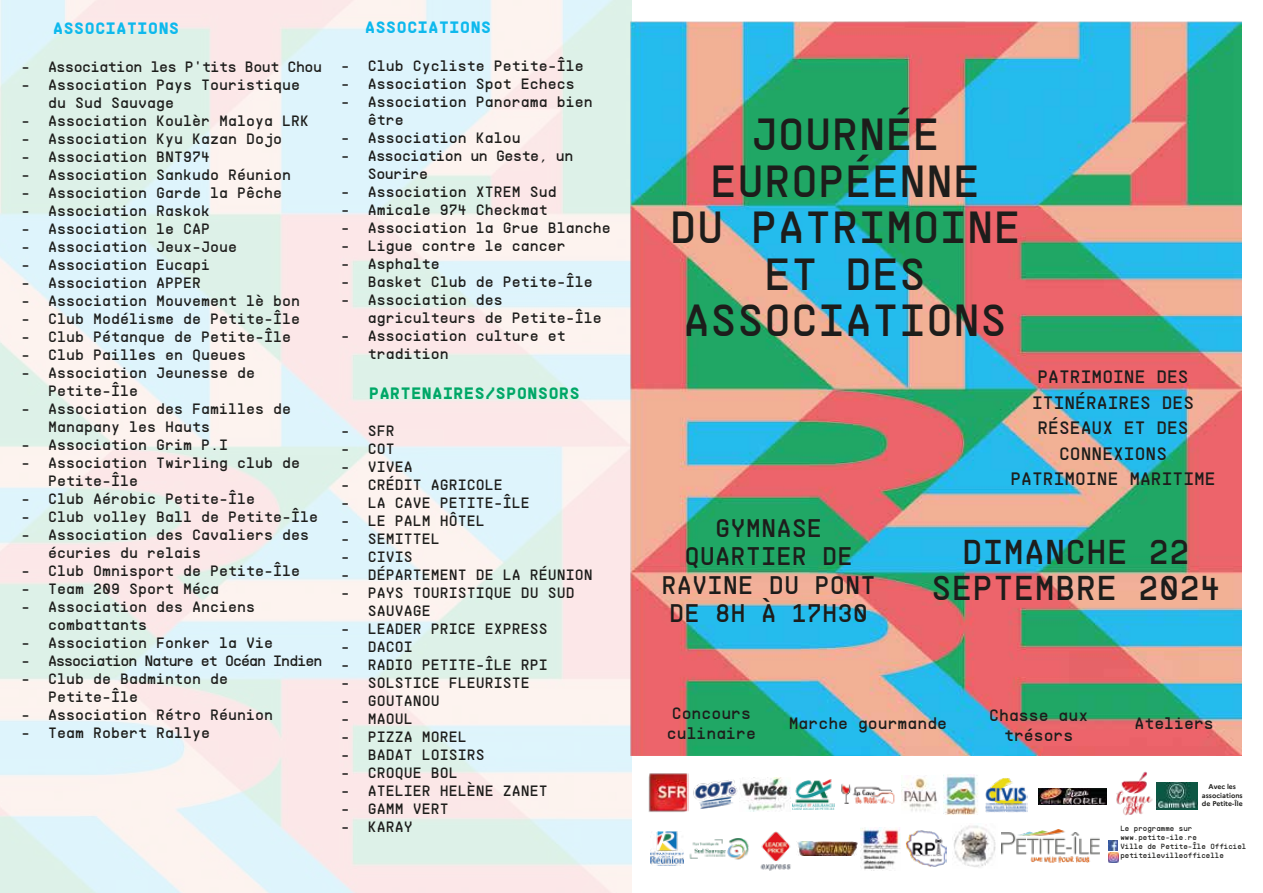
<style>
.page{position:relative;width:1263px;height:893px;background:#fff}
.page>*{position:absolute;margin:0;border:0;box-sizing:border-box;transform-origin:0 0}
.t1{font:45px/46.5px "Supply";color:#1d1d1b;text-align:center}
.t2{font:34.5px/36px "Supply";color:#1d1d1b;text-align:center}
.t3{font:25.5px/28.5px "Supply";color:#1d1d1b;text-align:center}
.t4{font:18px/25.5px "Supply";color:#1d1d1b;text-align:center}
.t5{font:16.5px/19.8px "Supply";color:#1d1d1b}
.t6{font:700 16.5px "Supply";color:#0eb9ed}
.t7{font:700 16.5px "Supply";color:#00a767}
.t8{font:15px/18px "Supply";color:#1d1d1b}
.t9{font:15px/18px "Supply";letter-spacing:-.03em;color:#1d1d1b}
.t10{font:15px "Supply";letter-spacing:-.065em;color:#1d1d1b}
.t11{font:7.5px/9px "Supply";color:#1d1d1b}
.t12{font:700 6.9px/8.2px "Marianne";color:#1d1d1b;text-align:center}
</style>
<div class="page">
<img style="left:629px;top:20px;width:612px;height:735px">
<img style="left:1002px;top:830px;width:97px;height:33px">
<svg style="left:1108px;top:841px;width:10px;height:21px"></svg>
<img style="left:648px;top:773px;width:41px;height:39px">
<img style="left:693px;top:780px;width:45px;height:29px">
<img style="left:740px;top:778px;width:50px;height:34px">
<img style="left:793px;top:779px;width:41px;height:31px">
<img style="left:841px;top:784px;width:54px;height:20px">
<img style="left:902px;top:777px;width:35px;height:34px">
<img style="left:985px;top:778px;width:42px;height:34px">
<img style="left:650px;top:831px;width:34px;height:35px">
<img style="left:689px;top:838px;width:60px;height:22px">
<img style="left:861px;top:828px;width:39px;height:42px">
<img style="left:906px;top:830px;width:41px;height:37px">
<img style="left:953px;top:825px;width:43px;height:43px">
<img style="left:760px;top:831px;width:31px;height:40px">
<img style="left:943px;top:774px;width:35px;height:41px">
<img style="left:1039px;top:788px;width:67px;height:16px">
<img style="left:1116px;top:771px;width:43px;height:45px">
<img style="left:1157px;top:783px;width:41px;height:27px">
<img style="left:797px;top:842px;width:60px;height:14px">
<p class="t6" style="left:53px;top:16px;width:128px">ASSOCIATIONS</p>
<p class="t9" style="left:21px;top:57px;width:303px">- Association les P'tits Bout Chou</p>
<p class="t8" style="left:48px;top:75px;width:254px;text-indent:-27px">- Association Pays Touristique du Sud Sauvage</p>
<p class="t8" style="left:21px;top:111px;width:290px">- Association Koulèr Maloya LRK</p>
<p class="t8" style="left:21px;top:129px;width:263px">- Association Kyu Kazan Dojo</p>
<p class="t8" style="left:21px;top:147px;width:191px">- Association BNT974</p>
<p class="t8" style="left:21px;top:165px;width:272px">- Association Sankudo Réunion</p>
<p class="t8" style="left:21px;top:183px;width:263px">- Association Garde la Pêche</p>
<p class="t8" style="left:21px;top:201px;width:191px">- Association Raskok</p>
<p class="t8" style="left:21px;top:219px;width:191px">- Association le CAP</p>
<p class="t8" style="left:21px;top:237px;width:218px">- Association Jeux-Joue</p>
<p class="t8" style="left:21px;top:255px;width:191px">- Association Eucapi</p>
<p class="t8" style="left:21px;top:273px;width:182px">- Association APPER</p>
<p class="t8" style="left:21px;top:291px;width:281px">- Association Mouvement lè bon</p>
<p class="t8" style="left:21px;top:309px;width:281px">- Club Modélisme de Petite-Île</p>
<p class="t8" style="left:21px;top:327px;width:272px">- Club Pétanque de Petite-Île</p>
<p class="t8" style="left:21px;top:345px;width:227px">- Club Pailles en Queues</p>
<p class="t8" style="left:48px;top:363px;width:209px;text-indent:-27px">- Association Jeunesse de<br>Petite-Île</p>
<p class="t8" style="left:48px;top:399px;width:245px;text-indent:-27px">- Association des Familles de<br>Manapany les Hauts</p>
<p class="t8" style="left:21px;top:435px;width:209px">- Association Grim P.I</p>
<p class="t8" style="left:48px;top:453px;width:254px;text-indent:-27px">- Association Twirling club de<br>Petite-Île</p>
<p class="t8" style="left:21px;top:489px;width:236px">- Club Aérobic Petite-Île</p>
<p class="t8" style="left:21px;top:507px;width:299px">- Club volley Ball de Petite-Île</p>
<p class="t8" style="left:48px;top:525px;width:263px;text-indent:-27px">- Association des Cavaliers des écuries du relais</p>
<p class="t8" style="left:21px;top:561px;width:281px">- Club Omnisport de Petite-Île</p>
<p class="t8" style="left:21px;top:579px;width:200px">- Team 209 Sport Méca</p>
<p class="t8" style="left:48px;top:597px;width:209px;text-indent:-27px">- Association des Anciens combattants</p>
<p class="t8" style="left:21px;top:633px;width:254px">- Association Fonker la Vie</p>
<p class="t10" style="left:21px;top:650px;width:303px">- Association Nature et Océan Indien</p>
<p class="t8" style="left:48px;top:669px;width:182px;text-indent:-27px">- Club de Badminton de<br>Petite-Île</p>
<p class="t8" style="left:21px;top:705px;width:254px">- Association Rétro Réunion</p>
<p class="t8" style="left:21px;top:723px;width:191px">- Team Robert Rallye</p>
<p class="t6" style="left:365px;top:15px;width:128px">ASSOCIATIONS</p>
<p class="t8" style="left:341px;top:56px;width:245px">- Club Cycliste Petite-Île</p>
<p class="t8" style="left:341px;top:74px;width:236px">- Association Spot Echecs</p>
<p class="t8" style="left:368px;top:92px;width:227px;text-indent:-27px">- Association Panorama bien être</p>
<p class="t8" style="left:341px;top:128px;width:181px">- Association Kalou</p>
<p class="t9" style="left:368px;top:146px;width:207px;text-indent:-27px">- Association un Geste, un<br>Sourire</p>
<p class="t8" style="left:341px;top:182px;width:218px">- Association XTREM Sud</p>
<p class="t8" style="left:341px;top:200px;width:209px">- Amicale 974 Checkmat</p>
<p class="t8" style="left:341px;top:218px;width:272px">- Association la Grue Blanche</p>
<p class="t8" style="left:341px;top:236px;width:227px">- Ligue contre le cancer</p>
<p class="t8" style="left:341px;top:254px;width:100px">- Asphalte</p>
<p class="t8" style="left:341px;top:272px;width:254px">- Basket Club de Petite-Île</p>
<p class="t8" style="left:368px;top:290px;width:236px;text-indent:-27px">- Association des agriculteurs de Petite-Île</p>
<p class="t8" style="left:368px;top:326px;width:200px;text-indent:-27px">- Association culture et tradition</p>
<p class="t7" style="left:369px;top:381px;width:213px">PARTENAIRES/SPONSORS</p>
<p class="t8" style="left:341px;top:422px;width:55px">- SFR</p>
<p class="t8" style="left:341px;top:440px;width:55px">- COT</p>
<p class="t8" style="left:341px;top:458px;width:73px">- VIVEA</p>
<p class="t8" style="left:341px;top:476px;width:163px">- CRÉDIT AGRICOLE</p>
<p class="t8" style="left:341px;top:494px;width:191px">- LA CAVE PETITE-ÎLE</p>
<p class="t8" style="left:341px;top:512px;width:145px">- LE PALM HÔTEL</p>
<p class="t8" style="left:341px;top:530px;width:100px">- SEMITTEL</p>
<p class="t8" style="left:341px;top:548px;width:73px">- CIVIS</p>
<p class="t8" style="left:341px;top:566px;width:254px">- DÉPARTEMENT DE LA RÉUNION</p>
<p class="t8" style="left:368px;top:584px;width:209px;text-indent:-27px">- PAYS TOURISTIQUE DU SUD<br>SAUVAGE</p>
<p class="t8" style="left:341px;top:620px;width:209px">- LEADER PRICE EXPRESS</p>
<p class="t8" style="left:341px;top:638px;width:73px">- DACOI</p>
<p class="t8" style="left:341px;top:656px;width:209px">- RADIO PETITE-ÎLE RPI</p>
<p class="t8" style="left:341px;top:674px;width:191px">- SOLSTICE FLEURISTE</p>
<p class="t8" style="left:341px;top:692px;width:100px">- GOUTANOU</p>
<p class="t8" style="left:341px;top:710px;width:73px">- MAOUL</p>
<p class="t8" style="left:341px;top:728px;width:127px">- PIZZA MOREL</p>
<p class="t8" style="left:341px;top:746px;width:145px">- BADAT LOISIRS</p>
<p class="t8" style="left:341px;top:764px;width:118px">- CROQUE BOL</p>
<p class="t8" style="left:341px;top:782px;width:209px">- ATELIER HELÈNE ZANET</p>
<p class="t8" style="left:341px;top:800px;width:109px">- GAMM VERT</p>
<p class="t8" style="left:341px;top:818px;width:73px">- KARAY</p>
<h1 class="t1" style="left:670px;top:110px;width:352px">JOURNÉE<br>EUROPÉENNE<br>DU PATRIMOINE<br>ET DES<br>ASSOCIATIONS</h1>
<p class="t4" style="left:1010px;top:364px;width:207px">PATRIMOINE DES<br>ITINÉRAIRES DES<br>RÉSEAUX ET DES<br>CONNEXIONS<br>PATRIMOINE MARITIME</p>
<h3 class="t3" style="left:662px;top:513px;width:216px">GYMNASE<br>QUARTIER DE<br>RAVINE DU PONT<br>DE 8H À 17H30</h3>
<h2 class="t2" style="left:931px;top:533px;width:291px">DIMANCHE 22<br>SEPTEMBRE 2024</h2>
<p class="t5" style="left:667px;top:703px;width:91px">Concours culinaire</p>
<p class="t5" style="left:789px;top:713px;width:160px">Marche gourmande</p>
<p class="t5" style="left:989px;top:705px;width:100px;text-align:center">Chasse aux trésors</p>
<p class="t5" style="left:1134px;top:713px;width:81px">Ateliers</p>
<p class="t12" style="left:1202px;top:783px;width:42px">Avec les associations de Petite-Île</p>
<p class="t11" style="left:1120px;top:824px;width:127px">Le programme sur www.petite-ile.re<br>Ville de Petite-Île Officiel petiteilevilleofficelle</p>
</div>
